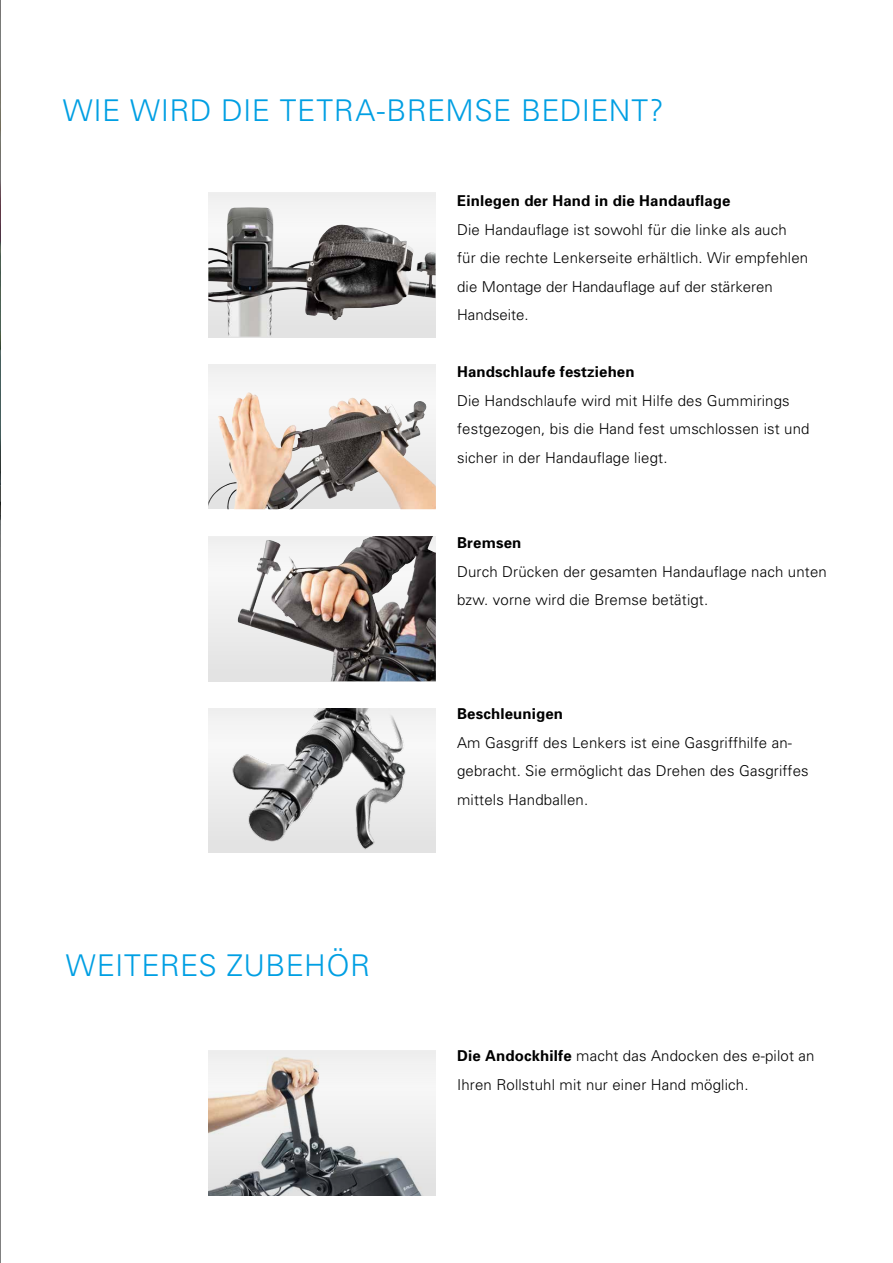
<style>
.page{position:relative;width:893px;height:1263px;background:#fff}
.page>*{position:absolute;margin:0;border:0;box-sizing:border-box;transform-origin:0 0}
.t1{font:300 30px "Univers";letter-spacing:.015em;color:#009fe3}
.t2{font:300 15px/28.5px "Univers";letter-spacing:.01em;color:#000}
.t3{font:700 15px "Univers";letter-spacing:.01em;color:#000}
.s1{font-weight:700}
</style>
<div class="page">
<img style="left:231px;top:708px;width:205px;height:145px">
<svg style="left:322px;top:403px;width:113px;height:106px;background:#b0a39a"></svg>
<div style="left:208px;top:364px;width:228px;height:39px;background:#f3f3f3"></div>
<img style="left:231px;top:393px;width:91px;height:116px">
<div style="left:208px;top:536px;width:228px;height:39px;background:#f4f4f4"></div>
<img style="left:237px;top:536px;width:199px;height:145px">
<div style="left:208px;top:192px;width:228px;height:39px;background:#f1f1f1"></div>
<img style="left:208px;top:208px;width:227px;height:129px">
<svg style="left:231px;top:1089px;width:204px;height:106px"></svg>
<div style="left:0;top:368px;width:231px;height:895px;background:#fff"></div>
<svg style="left:208px;top:1050px;width:228px;height:39px;fill:#f2f1f1"></svg>
<hr style="left:0;top:0;width:1px;height:1263px;background:#000">
<h1 class="t1" style="left:63px;top:92px;width:603px">WIE WIRD DIE TETRA-BREMSE BEDIENT?</h1>
<p class="t3" style="left:457px;top:191px;width:275px">Einlegen der Hand in die Handauflage</p>
<p class="t2" style="left:457px;top:215px;width:353px">Die Handauflage ist sowohl für die linke als auch für die rechte Lenkerseite erhältlich. Wir empfehlen die Montage der Handauflage auf der stärkeren Handseite.</p>
<p class="t3" style="left:457px;top:362px;width:179px">Handschlaufe festziehen</p>
<p class="t2" style="left:457px;top:386px;width:354px">Die Handschlaufe wird mit Hilfe des Gummirings festgezogen, bis die Hand fest umschlossen ist und sicher in der Handauflage liegt.</p>
<p class="t3" style="left:457px;top:533px;width:66px">Bremsen</p>
<p class="t2" style="left:457px;top:557px;width:371px">Durch Drücken der gesamten Handauflage nach unten bzw. vorne wird die Bremse betätigt.</p>
<h1 class="t1" style="left:66px;top:947px;width:306px">WEITERES ZUBEHÖR</h1>
<p class="t3" style="left:457px;top:704px;width:107px">Beschleunigen</p>
<p class="t2" style="left:457px;top:728px;width:353px">Am Gasgriff des Lenkers ist eine Gasgriffhilfe an&shy;gebracht. Sie ermöglicht das Drehen des Gasgriffes mittels Handballen.</p>
<p class="t2" style="left:457px;top:1041px;width:359px"><span class="s1">Die Andockhilfe</span> macht das Andocken des e-pilot an<br>Ihren Rollstuhl mit nur einer Hand möglich.</p>
</div>
